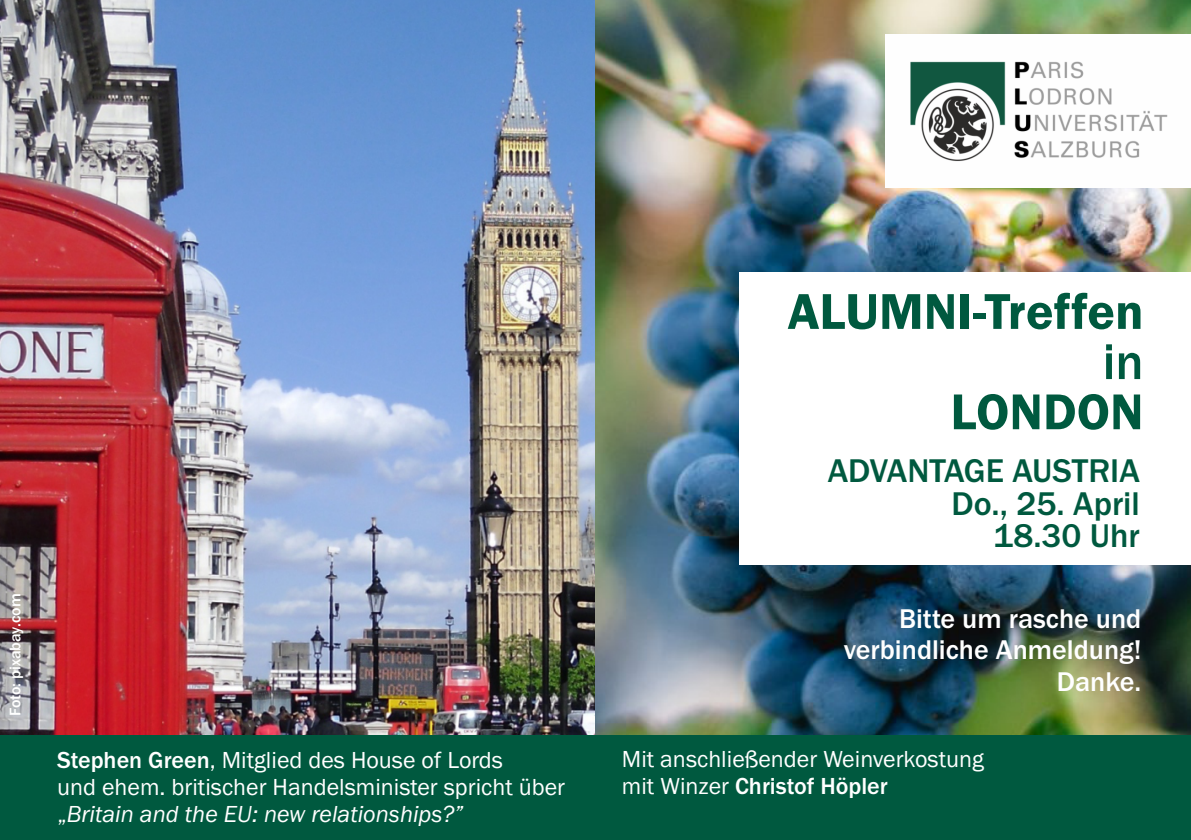
<style>
.page{position:relative;width:1191px;height:840px;background:#fff}
.page>*{position:absolute;margin:0;border:0;box-sizing:border-box;transform-origin:0 0}
.t1{font:600 52px "Franklin Gothic";color:#00593f}
.t2{font:500 52px "Franklin Gothic";color:#00593f}
.t3{font:500 34px/32.8px "Franklin Gothic";color:#00593f;text-align:right}
.t4{font:500 28px/31.8px "Franklin Gothic";color:#fff;text-align:right}
.t5{font:24px/27.2px "Franklin Gothic";color:#fff}
.t6{font:500 16px "Franklin Gothic";color:#fff}
.s1{font-weight:500}
.s2{font-style:italic}
</style>
<div class="page">
<img style="left:0;top:0;width:595px;height:734px">
<img style="left:595px;top:0;width:596px;height:734px">
<div style="left:0;top:734px;width:1191px;height:105px;background:#00593f"></div>
<div style="left:738px;top:271px;width:453px;height:293px;background:#fff"></div>
<img style="left:885px;top:34px;width:306px;height:154px">
<p class="t6" style="left:9px;top:715px;width:124px;rotate:-90deg">Foto: pixabay.com</p>
<h1 class="t1" style="left:787px;top:292px;width:357px">ALUMNI-Treffen</h1>
<h1 class="t2" style="left:1102px;top:342px;width:42px">in</h1>
<h1 class="t1" style="left:950px;top:392px;width:195px">LONDON</h1>
<h2 class="t3" style="left:827px;top:456px;width:314px">ADVANTAGE AUSTRIA<br>Do., 25. April<br>18.30 Uhr</h2>
<p class="t4" style="left:843px;top:604px;width:299px">Bitte um rasche und verbindliche Anmeldung!<br>Danke.</p>
<p class="t5" style="left:57px;top:747px;width:509px"><span class="s1">Stephen Green</span>, Mitglied des House of Lords<br>und ehem. britischer Handelsminister spricht über „<span class="s2">Britain and the EU: new relationships?”</span></p>
<p class="t5" style="left:622px;top:746px;width:363px">Mit anschließender Weinverkostung mit Winzer <span class="s1">Christof Höpler</span></p>
</div>
